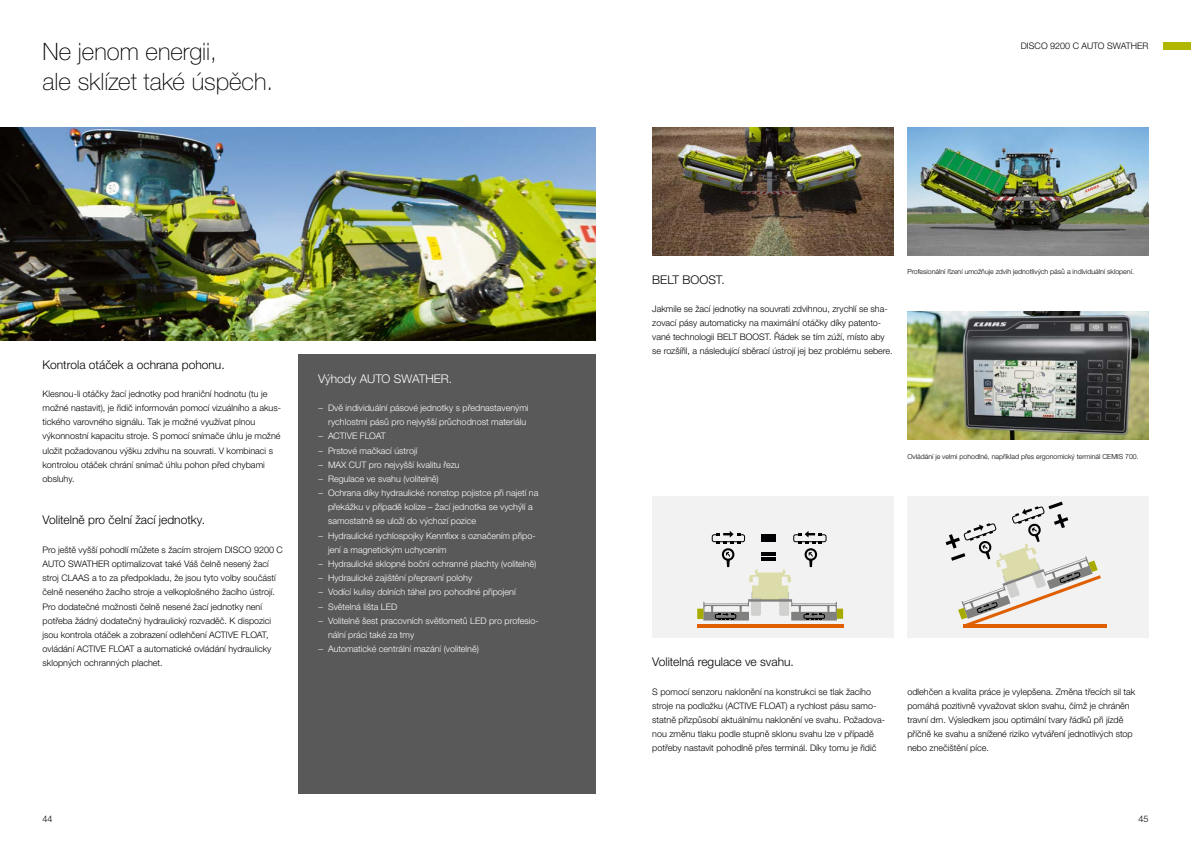
<style>
.page{position:relative;width:1191px;height:842px;background:#fff}
.page>*{position:absolute;margin:0;border:0;box-sizing:border-box;transform-origin:0 0}
.t1{font:100 24px/30px "CLAAS Helvetica Neue";color:#000}
.t2{font:300 12px "CLAAS Helvetica Neue";color:#000}
.t3{font:300 12px "CLAAS Helvetica Neue";color:#fff}
.t4{font:300 9px/14.2px "CLAAS Helvetica Neue";color:#000}
.t5{font:300 9px "CLAAS Helvetica Neue";color:#fff}
.t6{font:300 9px "CLAAS Helvetica Neue";letter-spacing:-.02em;color:#fff}
.t7{font:300 7px "CLAAS Helvetica Neue";color:#000}
</style>
<div class="page">
<div style="left:1162px;top:43px;width:29px;height:7px;background:#b1b700"></div>
<img style="left:0;top:128px;width:595px;height:212px">
<img style="left:652px;top:128px;width:241px;height:127px">
<img style="left:907px;top:128px;width:241px;height:127px">
<img style="left:907px;top:312px;width:241px;height:127px">
<div style="left:907px;top:496px;width:241px;height:142px;background:#f2f2f2"></div>
<hr style="left:963px;top:625px;width:143px;height:3px;background:#ec6502">
<svg style="left:945px;top:502px;width:156px;height:125px"></svg>
<div style="left:652px;top:496px;width:241px;height:142px;background:#f2f2f2"></div>
<hr style="left:697px;top:624px;width:146px;height:3px;background:#ec6502">
<svg style="left:697px;top:531px;width:146px;height:89px"></svg>
<div style="left:298px;top:354px;width:297px;height:440px;background:#595959"></div>
<h1 class="t1" style="left:43px;top:37px;width:232px">Ne jenom energii,<br>ale sklízet také úspěch.</h1>
<h2 class="t2" style="left:43px;top:356px;width:184px">Kontrola otáček a ochrana pohonu.</h2>
<p class="t4" style="left:43px;top:387px;width:240px">Klesnou-li otáčky žací jednotky pod hraniční hodnotu (tu je možné nastavit), je řidič informován pomocí vizuálního a akus&shy;tického varovného signálu. Tak je možné využívat plnou výkonnostní kapacitu stroje. S pomocí snímače úhlu je možné uložit požadovanou výšku zdvihu na souvrati. V kombinaci s kontrolou otáček chrání snímač úhlu pohon před chybami obsluhy.</p>
<h2 class="t2" style="left:43px;top:512px;width:164px">Volitelně pro čelní žací jednotky.</h2>
<p class="t4" style="left:43px;top:543px;width:242px">Pro ještě vyšší pohodlí můžete s žacím strojem DISCO 9200 C AUTO SWATHER optimalizovat také Váš čelně nesený žací stroj CLAAS a to za předpokladu, že jsou tyto volby součástí čelně neseného žacího stroje a velkoplošného žacího ústrojí.<br>Pro dodatečné možnosti čelně nesené žací jednotky není potřeba žádný dodatečný hydraulický rozvaděč. K dispozici jsou kontrola otáček a zobrazení odlehčení ACTIVE FLOAT, ovládání ACTIVE FLOAT a automatické ovládání hydraulicky sklopných ochranných plachet.</p>
<h2 class="t3" style="left:318px;top:371px;width:136px">Výhody AUTO SWATHER.</h2>
<p class="t5" style="left:318px;top:402px;width:212px">− Dvě individuální pásové jednotky s přednastavenými</p>
<p class="t5" style="left:328px;top:416px;width:200px">rychlostmi pásů pro nejvyšší průchodnost materiálu</p>
<p class="t6" style="left:318px;top:430px;width:69px">− ACTIVE FLOAT</p>
<p class="t5" style="left:318px;top:445px;width:101px">− Prstové mačkací ústrojí</p>
<p class="t5" style="left:318px;top:459px;width:143px">− MAX CUT pro nejvyšší kvalitu řezu</p>
<p class="t5" style="left:318px;top:473px;width:122px">− Regulace ve svahu (volitelně)</p>
<p class="t5" style="left:318px;top:487px;width:222px">− Ochrana díky hydraulické nonstop pojistce při najetí na</p>
<p class="t5" style="left:328px;top:501px;width:206px">překážku v případě kolize – žací jednotka se vychýlí a</p>
<p class="t5" style="left:328px;top:515px;width:149px">samostatně se uloží do výchozí pozice</p>
<p class="t5" style="left:318px;top:530px;width:219px">− Hydraulické rychlospojky Kennfixx s označením připo-</p>
<p class="t5" style="left:328px;top:544px;width:120px">jení a magnetickým uchycením</p>
<p class="t5" style="left:318px;top:558px;width:220px">− Hydraulické sklopné boční ochranné plachty (volitelně)</p>
<p class="t5" style="left:318px;top:572px;width:156px">− Hydraulické zajištění přepravní polohy</p>
<p class="t5" style="left:318px;top:586px;width:199px">− Vodící kulisy dolních táhel pro pohodlné připojení</p>
<p class="t5" style="left:318px;top:600px;width:81px">− Světelná lišta LED</p>
<p class="t5" style="left:318px;top:615px;width:222px">− Volitelně šest pracovních světlometů LED pro profesio-</p>
<p class="t5" style="left:328px;top:629px;width:88px">nální práci také za tmy</p>
<p class="t5" style="left:318px;top:643px;width:162px">− Automatické centrální mazání (volitelně)</p>
<p class="t4" style="left:1020px;top:39px;width:129px">DISCO 9200 C AUTO SWATHER</p>
<h2 class="t2" style="left:652px;top:271px;width:74px">BELT BOOST.</h2>
<p class="t4" style="left:652px;top:302px;width:242px">Jakmile se žací jednotky na souvrati zdvihnou, zrychlí se sha&shy;zovací pásy automaticky na maximální otáčky díky patento&shy;vané technologii BELT BOOST. Řádek se tím zúží, místo aby se rozšířil, a následující sběrací ústrojí jej bez problému sebere.</p>
<p class="t7" style="left:907px;top:267px;width:228px">Profesionální řízení umožňuje zdvih jednotlivých pásů a individuální sklopení.</p>
<p class="t7" style="left:907px;top:452px;width:233px">Ovládání je velmi pohodlné, například přes ergonomický terminál CEMIS 700.</p>
<h2 class="t2" style="left:652px;top:654px;width:143px">Volitelná regulace ve svahu.</h2>
<p class="t4" style="left:652px;top:684px;width:234px">S pomocí senzoru naklonění na konstrukci se tlak žacího stroje na podložku (ACTIVE FLOAT) a rychlost pásu samo&shy;statně přizpůsobí aktuálnímu naklonění ve svahu. Požadova&shy;nou změnu tlaku podle stupně sklonu svahu lze v případě potřeby nastavit pohodlně přes terminál. Díky tomu je řidič</p>
<p class="t4" style="left:907px;top:684px;width:229px">odlehčen a kvalita práce je vylepšena. Změna třecích sil tak pomáhá pozitivně vyvažovat sklon svahu, čímž je chráněn travní drn. Výsledkem jsou optimální tvary řádků při jízdě příčně ke svahu a snížené riziko vytváření jednotlivých stop nebo znečištění píce.</p>
<p class="t4" style="left:43px;top:812px;width:12px">44</p>
<p class="t4" style="left:1138px;top:812px;width:12px">45</p>
</div>
